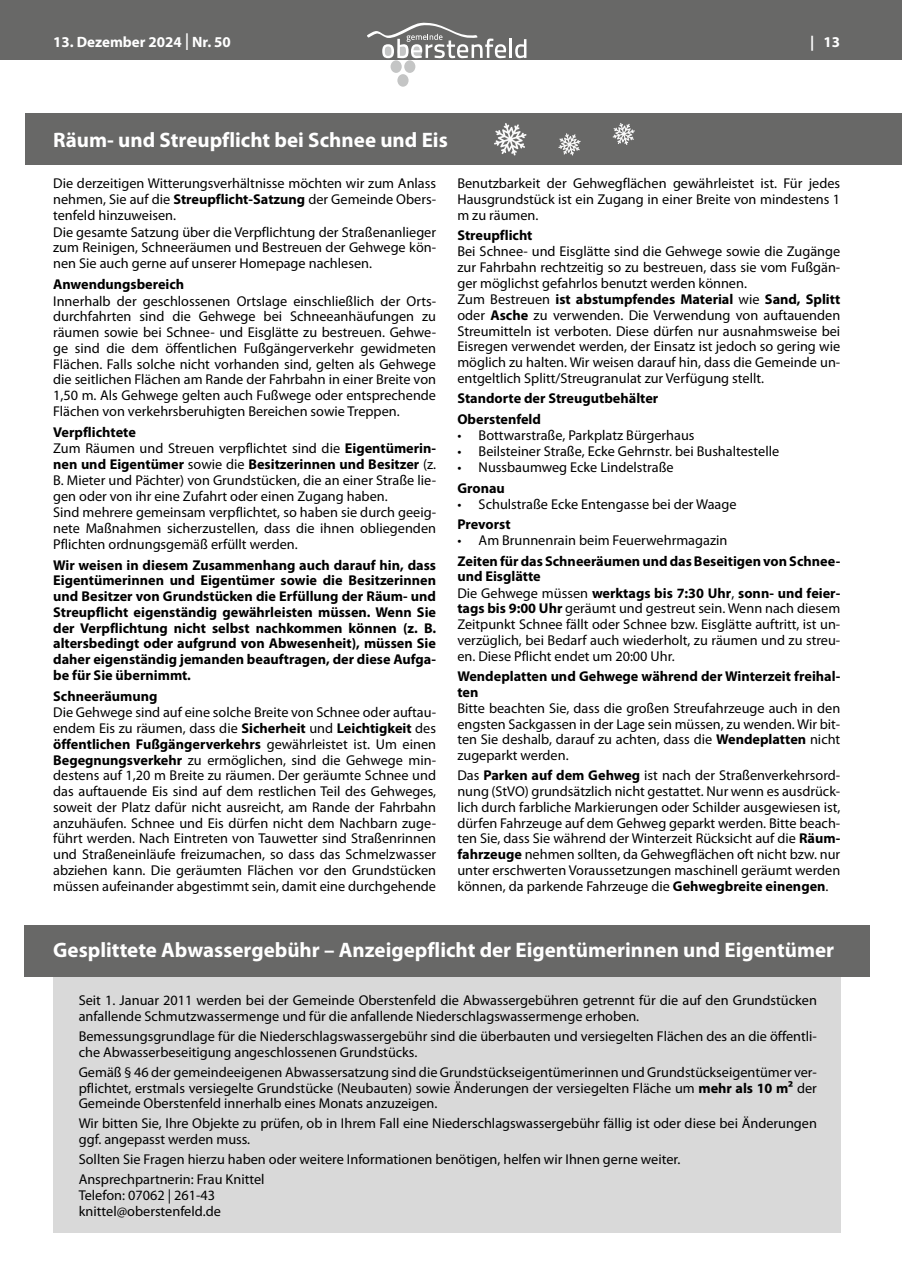
<style>
.page{position:relative;width:902px;height:1280px;background:#fff}
.page>*{position:absolute;margin:0;border:0;box-sizing:border-box;transform-origin:0 0}
.t1{font:700 21px "Myriad Pro";color:#fff}
.t2{font:700 15px "Myriad Pro";color:#fff}
.t3{font:14.25px/15.8px "Myriad Pro";color:#000}
.t4{font:700 14.25px/15.8px "Myriad Pro";color:#000}
.s1{font-weight:400;font-size:24.75px}
.s2{font-weight:700}
</style>
<div class="page">
<div style="left:0;top:0;width:901px;height:60px;background:#686867"></div>
<div style="left:394px;top:71px;width:17px;height:19px;border:3px solid #fff;border-radius:50%"></div>
<div style="left:390px;top:60px;width:11px;height:13px;background:#c4c5c5;border-radius:50%"></div>
<div style="left:404px;top:60px;width:11px;height:13px;background:#c4c5c5;border-radius:50%"></div>
<div style="left:397px;top:74px;width:11px;height:13px;background:#c4c5c5;border-radius:50%"></div>
<hr style="left:509px;top:39px;width:3px;height:19px;background:#fff">
<svg style="left:515px;top:39px;width:11px;height:19px"></svg>
<svg style="left:367px;top:22px;width:139px;height:36px"></svg>
<div style="left:26px;top:114px;width:875px;height:51px;background:#686867"></div>
<svg style="left:558px;top:133px;width:22px;height:23px"></svg>
<svg style="left:612px;top:123px;width:22px;height:22px"></svg>
<svg style="left:494px;top:123px;width:32px;height:33px"></svg>
<div style="left:53px;top:930px;width:787px;height:303px;background:#d9d9d9"></div>
<div style="left:24px;top:926px;width:846px;height:51px;background:#686867"></div>
<p class="t2" style="left:53px;top:32px;width:179px">13. Dezember 2024 <span class="s1">I</span> Nr. 50</p>
<p class="t2" style="left:810px;top:32px;width:31px">| 13</p>
<h1 class="t1" style="left:53px;top:126px;width:396px">Räum- und Streupflicht bei Schnee und Eis</h1>
<p class="t3" style="left:53px;top:175px;width:384px">Die derzeitigen Witterungsverhältnisse möchten wir zum Anlass nehmen, Sie auf die <span class="s2">Streupflicht-Satzung</span> der Gemeinde Obers&shy;tenfeld hinzuweisen.<br>Die gesamte Satzung über die Verpflichtung der Straßenanlieger zum Reinigen, Schneeräumen und Bestreuen der Gehwege kön&shy;nen Sie auch gerne auf unserer Homepage nachlesen.</p>
<p class="t4" style="left:53px;top:276px;width:133px">Anwendungsbereich</p>
<p class="t3" style="left:53px;top:293px;width:384px;text-align:justify">Innerhalb der geschlossenen Ortslage einschließlich der Orts&shy;durchfahrten sind die Gehwege bei Schneeanhäufungen zu räumen sowie bei Schnee- und Eisglätte zu bestreuen. Gehwe&shy;ge sind die dem öffentlichen Fußgängerverkehr gewidmeten Flächen. Falls solche nicht vorhanden sind, gelten als Gehwege die seitlichen Flächen am Rande der Fahrbahn in einer Breite von 1,50 m. Als Gehwege gelten auch Fußwege oder entsprechende Flächen von verkehrsberuhigten Bereichen sowie Treppen.</p>
<p class="t3" style="left:53px;top:424px;width:384px"><span class="s2">Verpflichtete<br></span>Zum Räumen und Streuen verpflichtet sind die <span class="s2">Eigentümerin&shy;nen und Eigentümer</span> sowie die <span class="s2">Besitzerinnen und Besitzer</span> (z.<br>B. Mieter und Pächter) von Grundstücken, die an einer Straße lie&shy;gen oder von ihr eine Zufahrt oder einen Zugang haben.<br>Sind mehrere gemeinsam verpflichtet, so haben sie durch geeig&shy;nete Maßnahmen sicherzustellen, dass die ihnen obliegenden Pflichten ordnungsgemäß erfüllt werden.</p>
<p class="t4" style="left:53px;top:556px;width:384px;text-align:justify">Wir weisen in diesem Zusammenhang auch darauf hin, dass Eigentümerinnen und Eigentümer sowie die Besitzerinnen und Besitzer von Grundstücken die Erfüllung der Räum- und Streupflicht eigenständig gewährleisten müssen. Wenn Sie der Verpflichtung nicht selbst nachkommen können (z. B. altersbedingt oder aufgrund von Abwesenheit), müssen Sie daher eigenständig jemanden beauftragen, der diese Aufga&shy;be für Sie übernimmt.</p>
<p class="t4" style="left:53px;top:688px;width:106px">Schneeräumung</p>
<p class="t3" style="left:53px;top:705px;width:384px;text-align:justify">Die Gehwege sind auf eine solche Breite von Schnee oder auftau&shy;endem Eis zu räumen, dass die <span class="s2">Sicherheit</span> und <span class="s2">Leichtigkeit</span> des <span class="s2">öffentlichen Fußgängerverkehrs</span> gewährleistet ist. Um einen <span class="s2">Begegnungsverkehr</span> zu ermöglichen, sind die Gehwege min&shy;destens auf 1,20 m Breite zu räumen. Der geräumte Schnee und das auftauende Eis sind auf dem restlichen Teil des Gehweges, soweit der Platz dafür nicht ausreicht, am Rande der Fahrbahn anzuhäufen. Schnee und Eis dürfen nicht dem Nachbarn zuge&shy;führt werden. Nach Eintreten von Tauwetter sind Straßenrinnen und Straßeneinläufe freizumachen, so dass das Schmelzwasser abziehen kann. Die geräumten Flächen vor den Grundstücken müssen aufeinander abgestimmt sein, damit eine durchgehende</p>
<p class="t3" style="left:457px;top:176px;width:384px;text-align:justify">Benutzbarkeit der Gehwegflächen gewährleistet ist. Für jedes Hausgrundstück ist ein Zugang in einer Breite von mindestens 1 m zu räumen.</p>
<p class="t4" style="left:457px;top:227px;width:77px">Streupflicht</p>
<p class="t3" style="left:457px;top:244px;width:384px">Bei Schnee- und Eisglätte sind die Gehwege sowie die Zugänge zur Fahrbahn rechtzeitig so zu bestreuen, dass sie vom Fußgän&shy;ger möglichst gefahrlos benutzt werden können.<br>Zum Bestreuen <span class="s2">ist abstumpfendes Material</span> wie <span class="s2">Sand, Splitt </span>oder <span class="s2">Asche</span> zu verwenden. Die Verwendung von auftauenden Streumitteln ist verboten. Diese dürfen nur ausnahmsweise bei Eisregen verwendet werden, der Einsatz ist jedoch so gering wie möglich zu halten. Wir weisen darauf hin, dass die Gemeinde un&shy;entgeltlich Splitt/Streugranulat zur Verfügung stellt.</p>
<p class="t4" style="left:457px;top:388px;width:202px;line-height:20.4px">Standorte der Streugutbehälter<br>Oberstenfeld</p>
<p class="t3" style="left:457px;top:427px;width:239px">• Bottwarstraße, Parkplatz Bürgerhaus</p>
<p class="t3" style="left:457px;top:443px;width:323px">• Beilsteiner Straße, Ecke Gehrnstr. bei Bushaltestelle</p>
<p class="t3" style="left:457px;top:459px;width:218px">• Nussbaumweg Ecke Lindelstraße</p>
<p class="t4" style="left:457px;top:479px;width:49px">Gronau</p>
<p class="t3" style="left:457px;top:496px;width:281px">• Schulstraße Ecke Entengasse bei der Waage</p>
<p class="t4" style="left:457px;top:516px;width:55px">Prevorst</p>
<p class="t3" style="left:457px;top:532px;width:271px">• Am Brunnenrain beim Feuerwehrmagazin</p>
<p class="t3" style="left:457px;top:553px;width:384px"><span class="s2">Zeiten für das Schneeräumen und das Beseitigen von Schnee&shy;und Eisglätte<br></span>Die Gehwege müssen <span class="s2">werktags bis 7:30 Uhr</span>, <span class="s2">sonn- und feier&shy;tags bis 9:00 Uhr</span> geräumt und gestreut sein. Wenn nach diesem Zeitpunkt Schnee fällt oder Schnee bzw. Eisglätte auftritt, ist un&shy;verzüglich, bei Bedarf auch wiederholt, zu räumen und zu streu&shy;en. Diese Pflicht endet um 20:00 Uhr.</p>
<p class="t4" style="left:457px;top:668px;width:384px">Wendeplatten und Gehwege während der Winterzeit freihal&shy;ten</p>
<p class="t3" style="left:457px;top:700px;width:384px;text-align:justify">Bitte beachten Sie, dass die großen Streufahrzeuge auch in den engsten Sackgassen in der Lage sein müssen, zu wenden. Wir bit&shy;ten Sie deshalb, darauf zu achten, dass die <span class="s2">Wendeplatten</span> nicht zugeparkt werden.</p>
<p class="t3" style="left:457px;top:768px;width:384px;text-align:justify">Das <span class="s2">Parken auf dem Gehweg</span> ist nach der Straßenverkehrsord&shy;nung (StVO) grundsätzlich nicht gestattet. Nur wenn es ausdrück&shy;lich durch farbliche Markierungen oder Schilder ausgewiesen ist, dürfen Fahrzeuge auf dem Gehweg geparkt werden. Bitte beach&shy;ten Sie, dass Sie während der Winterzeit Rücksicht auf die <span class="s2">Räum&shy;fahrzeuge</span> nehmen sollten, da Gehwegflächen oft nicht bzw. nur unter erschwerten Voraussetzungen maschinell geräumt werden können, da parkende Fahrzeuge die <span class="s2">Gehwegbreite einengen</span>.</p>
<h1 class="t1" style="left:53px;top:936px;width:782px">Gesplittete Abwassergebühr – Anzeigepflicht der Eigentümerinnen und Eigentümer</h1>
<p class="t3" style="left:79px;top:992px;width:739px">Seit 1. Januar 2011 werden bei der Gemeinde Oberstenfeld die Abwassergebühren getrennt für die auf den Grundstücken anfallende Schmutzwassermenge und für die anfallende Niederschlagswassermenge erhoben.</p>
<p class="t3" style="left:79px;top:1028px;width:739px">Bemessungsgrundlage für die Niederschlagswassergebühr sind die überbauten und versiegelten Flächen des an die öffentli&shy;che Abwasserbeseitigung angeschlossenen Grundstücks.</p>
<p class="t3" style="left:79px;top:1064px;width:739px;text-align:justify">Gemäß § 46 der gemeindeeigenen Abwassersatzung sind die Grundstückseigentümerinnen und Grundstückseigentümer ver&shy;pflichtet, erstmals versiegelte Grundstücke (Neubauten) sowie Änderungen der versiegelten Fläche um <span class="s2">mehr als 10 m²</span> der Gemeinde Oberstenfeld innerhalb eines Monats anzuzeigen.</p>
<p class="t3" style="left:79px;top:1115px;width:739px">Wir bitten Sie, Ihre Objekte zu prüfen, ob in Ihrem Fall eine Niederschlagswassergebühr fällig ist oder diese bei Änderungen ggf. angepasst werden muss.</p>
<p class="t3" style="left:79px;top:1149px;width:603px;line-height:20px">Sollten Sie Fragen hierzu haben oder weitere Informationen benötigen, helfen wir Ihnen gerne weiter.<br>Ansprechpartnerin: Frau Knittel</p>
<p class="t3" style="left:79px;top:1187px;width:144px">Telefon: 07062 | 261-43 knittel@oberstenfeld.de</p>
</div>
